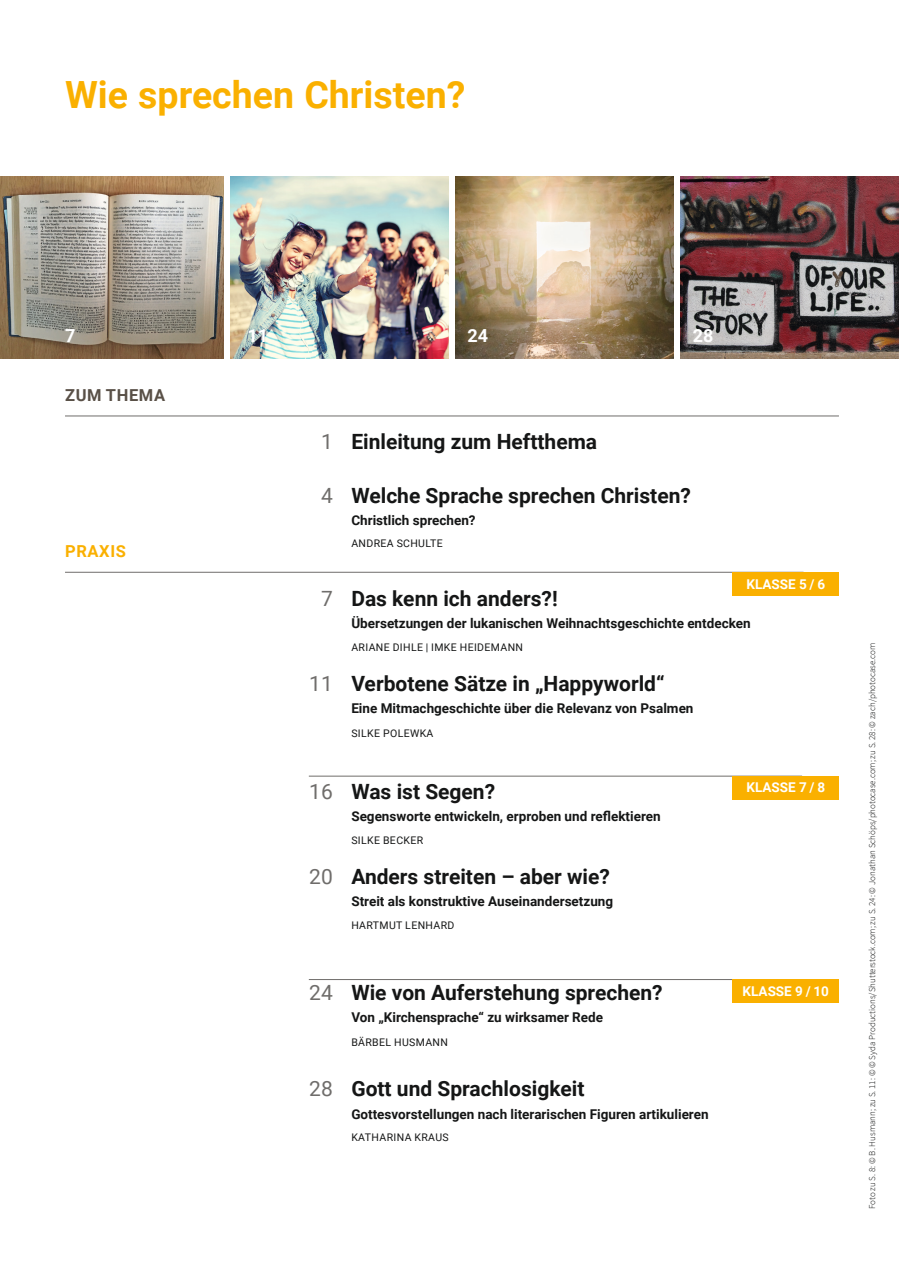
<style>
.page{position:relative;width:904px;height:1274px;background:#fff}
.page>*{position:absolute;margin:0;border:0;box-sizing:border-box;transform-origin:0 0}
.t1{font:700 37.5px "Roboto";color:#fab000}
.t2{font:700 21px "Roboto";color:#151616}
.t3{font:700 18px "Roboto";color:#fff}
.t4{font:700 16.5px "Roboto";letter-spacing:.035em;color:#595047}
.t5{font:700 16.5px "Roboto";letter-spacing:.035em;color:#fab000}
.t6{font:700 13.5px "Roboto";color:#151616}
.t7{font:700 13.5px "Roboto";color:#fff}
.t8{font:10.5px "Roboto";letter-spacing:.035em;color:#151616}
.t9{font:300 9px "Source Sans Pro";color:#151616}
.s1{font-weight:400;color:#6f6d6b}
</style>
<div class="page">
<img style="left:0;top:176px;width:224px;height:183px">
<img style="left:230px;top:176px;width:219px;height:183px">
<img style="left:455px;top:176px;width:219px;height:183px">
<img style="left:680px;top:176px;width:218px;height:183px">
<hr style="left:309px;top:776px;width:493px;height:1px;background:#6f6d6b">
<hr style="left:309px;top:979px;width:492px;height:1px;background:#6f6d6b">
<hr style="left:65px;top:572px;width:738px;height:1px;background:#6f6d6b">
<div style="left:733px;top:776px;width:106px;height:23px;background:#fab000"></div>
<div style="left:733px;top:979px;width:106px;height:23px;background:#fab000"></div>
<div style="left:733px;top:572px;width:106px;height:23px;background:#fab000"></div>
<hr style="left:65px;top:416px;width:774px;height:1px;background:#6f6d6b">
<h1 class="t1" style="left:65px;top:69px;width:402px">Wie sprechen Christen?</h1>
<h3 class="t3" style="left:65px;top:323px;width:12px">7</h3>
<h3 class="t3" style="left:247px;top:323px;width:22px">11</h3>
<h3 class="t3" style="left:467px;top:323px;width:22px">24</h3>
<p class="t4" style="left:65px;top:383px;width:101px">ZUM THEMA</p>
<h3 class="t3" style="left:693px;top:323px;width:22px">28</h3>
<p class="t5" style="left:65px;top:539px;width:62px">PRAXIS</p>
<h2 class="t2" style="left:321px;top:426px;width:278px"><span class="s1">1</span> Einleitung zum Heftthema</h2>
<h2 class="t2" style="left:321px;top:480px;width:371px"><span class="s1">4</span> Welche Sprache sprechen Christen?</h2>
<p class="t6" style="left:351px;top:510px;width:126px">Christlich sprechen?</p>
<p class="t8" style="left:351px;top:536px;width:93px">ANDREA SCHULTE</p>
<p class="t7" style="left:746px;top:574px;width:80px">KLASSE 5 / 6</p>
<h2 class="t2" style="left:321px;top:584px;width:238px"><span class="s1">7</span> Das kenn ich anders?!</h2>
<p class="t6" style="left:351px;top:614px;width:401px">Übersetzungen der lukanischen Weihnachtsgeschichte entdecken</p>
<p class="t8" style="left:351px;top:640px;width:173px">ARIANE DIHLE | IMKE HEIDEMANN</p>
<h2 class="t2" style="left:309px;top:668px;width:357px"><span class="s1">11</span> Verbotene Sätze in „Happyworld“</h2>
<p class="t6" style="left:351px;top:699px;width:344px">Eine Mitmachgeschichte über die Relevanz von Psalmen</p>
<p class="t8" style="left:351px;top:725px;width:84px">SILKE POLEWKA</p>
<h2 class="t2" style="left:309px;top:777px;width:187px"><span class="s1">16</span> Was ist Segen?</h2>
<p class="t6" style="left:351px;top:807px;width:311px">Segensworte entwickeln, erproben und reflektieren</p>
<p class="t8" style="left:351px;top:833px;width:73px">SILKE BECKER</p>
<h2 class="t2" style="left:309px;top:862px;width:302px"><span class="s1">20</span> Anders streiten – aber wie?</h2>
<p class="t6" style="left:351px;top:892px;width:263px">Streit als konstruktive Auseinandersetzung</p>
<p class="t8" style="left:351px;top:918px;width:105px">HARTMUT LENHARD</p>
<h2 class="t2" style="left:309px;top:977px;width:355px"><span class="s1">24</span> Wie von Auferstehung sprechen?</h2>
<p class="t6" style="left:351px;top:1007px;width:253px">Von „Kirchensprache“ zu wirksamer Rede</p>
<p class="t8" style="left:351px;top:1034px;width:98px">BÄRBEL HUSMANN</p>
<h2 class="t2" style="left:309px;top:1074px;width:277px"><span class="s1">28</span> Gott und Sprachlosigkeit</h2>
<p class="t6" style="left:351px;top:1104px;width:359px">Gottesvorstellungen nach literarischen Figuren artikulieren</p>
<p class="t8" style="left:351px;top:1130px;width:99px">KATHARINA KRAUS</p>
<p class="t7" style="left:746px;top:778px;width:80px">KLASSE 7 / 8</p>
<p class="t7" style="left:743px;top:981px;width:88px">KLASSE 9 / 10</p>
<p class="t9" style="left:867px;top:1209px;width:567px;rotate:-90deg">Foto zu S. 8: © B. Husmann; zu S. 11: © © Syda Productions/Shutterstock.com; zu S. 24: © Jonathan Schöps/photocase.com; zu S. 28: © zach/photocase.com</p>
</div>
